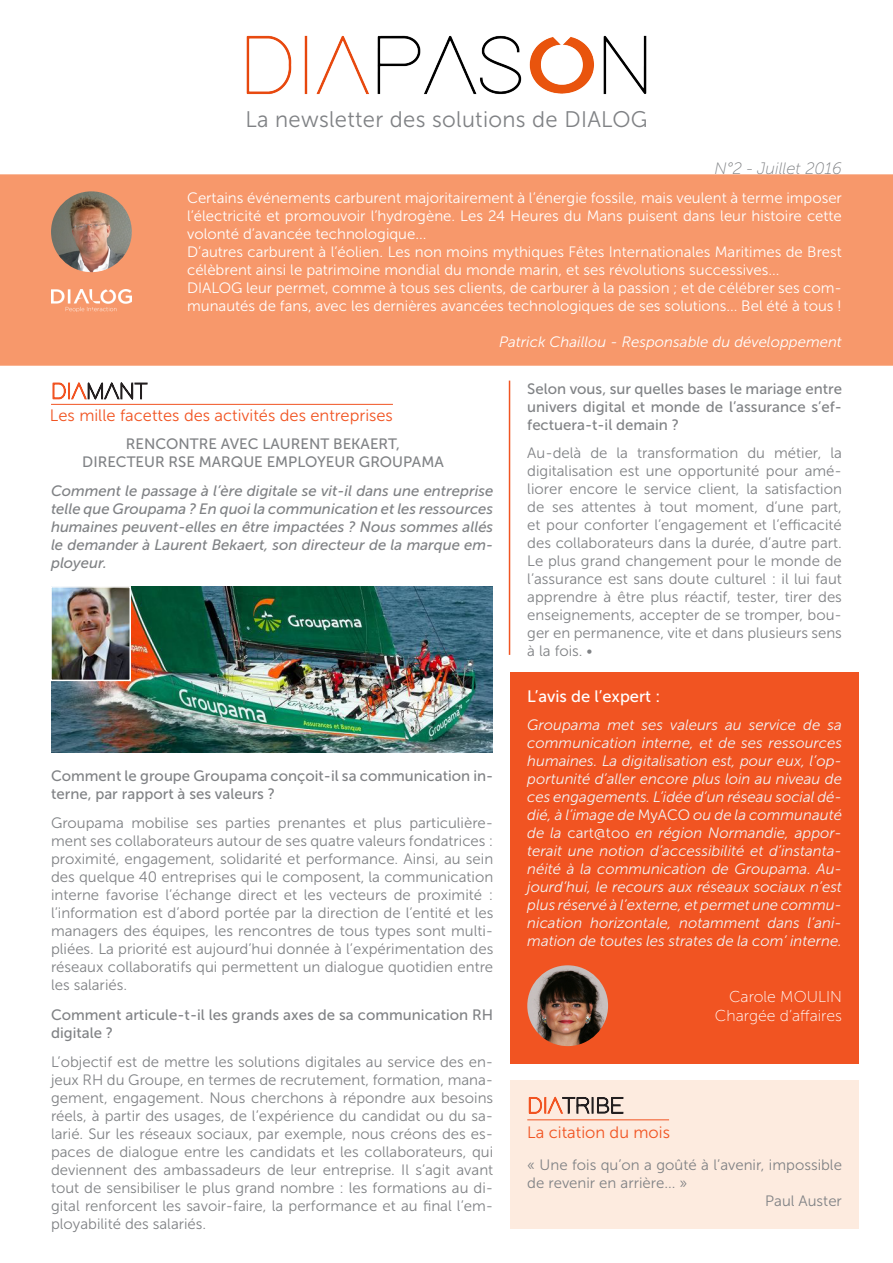
<style>
.page{position:relative;width:893px;height:1263px;background:#fff}
.page>*{position:absolute;margin:0;border:0;box-sizing:border-box;transform-origin:0 0}
.t1{font:22.5px "Museo Sans 300";letter-spacing:.015em;color:#808285}
.t2{font:16.5px "Museo Sans 300";color:#f15422}
.t3{font:16.5px "Museo Sans 500";color:#fff}
.t4{font:italic 16.5px "Museo Sans 100";color:#808285}
.t5{font:15.75px "Museo Sans 100";color:#fff}
.t6{font:15px/18px "Museo Sans 300";color:#808285;text-align:justify}
.t7{font:15px/18px "Museo Sans 300";color:#fff}
.t8{font:italic 15px/18px "Museo Sans 300";color:#f2f3f4;text-align:justify}
.t9{font:15px/18px "Museo Sans 500";color:#808285}
.t10{font:italic 15px/18px "Museo Sans 500";color:#808285;text-align:justify}
.t11{font:italic 15px "Museo Sans 300";color:#fff}
.s1{font-style:normal}
</style>
<div class="page">
<div style="left:510px;top:672px;width:349px;height:391px;background:#f15422"></div>
<img style="left:246px;top:35px;width:401px;height:60px">
<div style="left:1px;top:175px;width:891px;height:190px;background:#f7986b"></div>
<div style="left:0;top:174px;width:893px;height:192px;border:2px solid #f7986b"></div>
<img style="left:51px;top:191px;width:81px;height:81px;border-radius:40px">
<svg style="left:52px;top:382px;width:96px;height:18px"></svg>
<img style="left:51px;top:290px;width:81px;height:21px">
<hr style="left:509px;top:381px;width:1px;height:274px;background:#f15422">
<hr style="left:51px;top:404px;width:342px;height:1px;background:#f15422">
<img style="left:51px;top:587px;width:441px;height:166px">
<img style="left:53px;top:589px;width:75px;height:89px">
<div style="left:50px;top:586px;width:81px;height:95px;border:2px solid #fff"></div>
<img style="left:527px;top:965px;width:81px;height:81px;border-radius:40px">
<div style="left:510px;top:1080px;width:349px;height:149px;background:#fdebdf"></div>
<svg style="left:528px;top:1096px;width:96px;height:25px"></svg>
<hr style="left:527px;top:1119px;width:142px;height:1px;background:#f15422">
<p class="t1" style="left:245px;top:107px;width:404px">La newsletter des solutions de DIALOG</p>
<p class="t4" style="left:714px;top:160px;width:129px">N°2 - Juillet 2016</p>
<p class="t7" style="left:187px;top:189px;width:656px;text-align:justify">Certains événements carburent majoritairement à l’énergie fossile, mais veulent à terme imposer l’électricité et promouvoir l’hydrogène. Les 24 Heures du Mans puisent dans leur histoire cette volonté d’avancée technologique...</p>
<p class="t7" style="left:187px;top:243px;width:656px">D’autres carburent à l’éolien. Les non moins mythiques Fêtes Internationales Maritimes de Brest célèbrent ainsi le patrimoine mondial du monde marin, et ses révolutions successives...</p>
<p class="t7" style="left:187px;top:279px;width:656px">DIALOG leur permet, comme à tous ses clients, de carburer à la passion ; et de célébrer ses com&shy;munautés de fans, avec les dernières avancées technologiques de ses solutions... Bel été à tous !</p>
<p class="t11" style="left:499px;top:333px;width:344px">Patrick Chaillou - Responsable du développement</p>
<p class="t2" style="left:50px;top:406px;width:344px">Les mille facettes des activités des entreprises</p>
<p class="t9" style="left:126px;top:435px;width:276px">RENCONTRE AVEC LAURENT BEKAERT,</p>
<p class="t9" style="left:82px;top:453px;width:363px">DIRECTEUR RSE MARQUE EMPLOYEUR GROUPAMA</p>
<p class="t10" style="left:51px;top:482px;width:444px">Comment le passage à l’ère digitale se vit-il dans une entreprise telle que Groupama ? En quoi la communication et les ressources humaines peuvent-elles en être impactées ? Nous sommes allés le demander à Laurent Bekaert, son directeur de la marque em&shy;ployeur.</p>
<p class="t9" style="left:51px;top:767px;width:444px">Comment le groupe Groupama conçoit-il sa communication in&shy;terne, par rapport à ses valeurs ?</p>
<p class="t6" style="left:51px;top:814px;width:444px">Groupama mobilise ses parties prenantes et plus particulière&shy;ment ses collaborateurs autour de ses quatre valeurs fondatrices : proximité, engagement, solidarité et performance. Ainsi, au sein des quelque 40 entreprises qui le composent, la communication interne favorise l’échange direct et les vecteurs de proximité : l’information est d’abord portée par la direction de l’entité et les managers des équipes, les rencontres de tous types sont multi&shy;pliées. La priorité est aujourd’hui donnée à l’expérimentation des réseaux collaboratifs qui permettent un dialogue quotidien entre les salariés.</p>
<p class="t9" style="left:51px;top:1005px;width:444px">Comment articule-t-il les grands axes de sa communication RH digitale ?</p>
<p class="t6" style="left:51px;top:1053px;width:444px">L’objectif est de mettre les solutions digitales au service des en&shy;jeux RH du Groupe, en termes de recrutement, formation, mana&shy;gement, engagement. Nous cherchons à répondre aux besoins réels, à partir des usages, de l’expérience du candidat ou du sa&shy;larié. Sur les réseaux sociaux, par exemple, nous créons des es&shy;paces de dialogue entre les candidats et les collaborateurs, qui deviennent des ambassadeurs de leur entreprise. Il s’agit avant tout de sensibiliser le plus grand nombre : les formations au di&shy;gital renforcent les savoir-faire, la performance et au final l’em&shy;ployabilité des salariés.</p>
<p class="t9" style="left:527px;top:380px;width:316px;text-align:justify">Selon vous, sur quelles bases le mariage entre univers digital et monde de l’assurance s’ef&shy;fectuera-t-il demain ?</p>
<p class="t6" style="left:527px;top:444px;width:316px">Au-delà de la transformation du métier, la digitalisation est une opportunité pour amé&shy;liorer encore le service client, la satisfaction de ses attentes à tout moment, d’une part, et pour conforter l’engagement et l’efficacité des collaborateurs dans la durée, d’autre part.<br>Le plus grand changement pour le monde de l’assurance est sans doute culturel : il lui faut apprendre à être plus réactif, tester, tirer des enseignements, accepter de se tromper, bou&shy;ger en permanence, vite et dans plusieurs sens à la fois. •</p>
<p class="t3" style="left:527px;top:687px;width:134px">L’avis de l’expert :</p>
<p class="t8" style="left:527px;top:716px;width:316px">Groupama met ses valeurs au service de sa communication interne, et de ses ressources humaines. La digitalisation est, pour eux, l’op&shy;portunité d’aller encore plus loin au niveau de ces engagements. L’idée d’un réseau social dé&shy;dié, à l’image de <span class="s1">MyACO</span> ou de la communauté de la <span class="s1">cart@too</span> en région Normandie, appor&shy;terait une notion d’accessibilité et d’instanta&shy;néité à la communication de Groupama. Au&shy;jourd’hui, le recours aux réseaux sociaux n’est plus réservé à l’externe, et permet une commu&shy;nication horizontale, notamment dans l’ani&shy;mation de toutes les strates de la com’ interne.</p>
<p class="t2" style="left:527px;top:1123px;width:144px">La citation du mois</p>
<p class="t5" style="left:729px;top:988px;width:114px">Carole MOULIN</p>
<p class="t5" style="left:715px;top:1007px;width:129px">Chargée d’affaires</p>
<p class="t6" style="left:527px;top:1156px;width:316px">« Une fois qu’on a goûté à l’avenir, impossible de revenir en arrière... »</p>
<p class="t6" style="left:765px;top:1192px;width:78px">Paul Auster</p>
</div>
